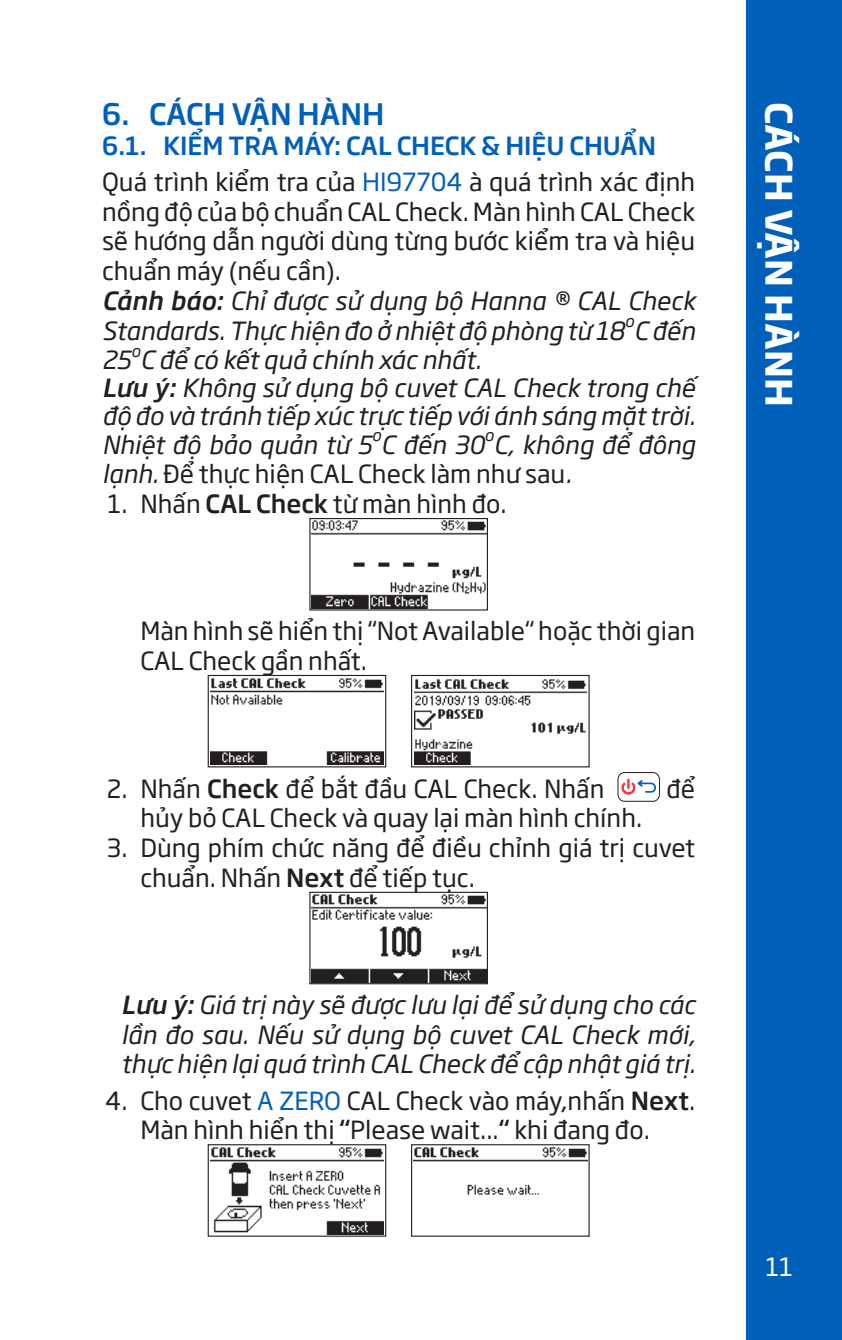
<style>
.page{position:relative;width:842px;height:1340px;background:#fff}
.page>*{position:absolute;margin:0;border:0;box-sizing:border-box;transform-origin:0 0}
.t1{font:700 36px "SVN Soho Gothic";color:#fff}
.t2{font:500 29.25px "SVN Soho Gothic";color:#005fb9}
.body_text_MAN{font:24.75px/29.7px "SVN Soho Gothic";color:#231f20}
.body_text_MAN-2{font:italic 24.75px/28.1px "SVN Soho Gothic";color:#231f20}
.body_text_notes_MAN{font:italic 24.75px/29.7px "SVN Soho Gothic";color:#231f20;text-align:justify}
.t3{font:500 24.75px "SVN Soho Gothic";color:#005fb9}
.t4{font:24.75px "SVN Soho Gothic";color:#fff}
.body_text_MAN-3{font:italic 16.2px "SVN Soho Gothic";color:#231f20}
.s1{color:#005fb9}
.s2{font-weight:500}
.s3{font-style:italic}
</style>
<div class="page">
<div style="left:746px;top:0;width:96px;height:1339px;background:#005fb9"></div>
<img style="left:311px;top:520px;width:175px;height:88px">
<div style="left:309px;top:518px;width:179px;height:92px;border:1px solid #231f20"></div>
<img style="left:210px;top:678px;width:174px;height:87px">
<div style="left:208px;top:675px;width:178px;height:92px;border:1px solid #231f20"></div>
<img style="left:414px;top:679px;width:172px;height:85px">
<div style="left:411px;top:675px;width:179px;height:92px;border:1px solid #231f20"></div>
<svg style="left:618px;top:772px;width:42px;height:29px"></svg>
<img style="left:311px;top:894px;width:175px;height:88px">
<div style="left:309px;top:891px;width:179px;height:93px;border:1px solid #231f20"></div>
<img style="left:210px;top:1147px;width:174px;height:87px">
<div style="left:208px;top:1144px;width:178px;height:92px;border:1px solid #231f20"></div>
<img style="left:414px;top:1147px;width:173px;height:48px">
<div style="left:411px;top:1144px;width:179px;height:92px;border:1px solid #231f20"></div>
<p class="t2" style="left:102px;top:91px;width:284px">6. CÁCH VẬN HÀNH</p>
<p class="t3" style="left:102px;top:126px;width:555px">6.1. KIỂM TRA MÁY: CAL CHECK &amp; HIỆU CHUẨN</p>
<p class="body_text_MAN" style="left:102px;top:166px;width:595px;text-align:justify">Quá trình kiểm tra của <span class="s1">HI97704</span> à quá trình xác định nồng độ của bộ chuẩn CAL Check. Màn hình CAL Check sẽ hướng dẫn người dùng từng bước kiểm tra và hiệu chuẩn máy (nếu cần).</p>
<p class="body_text_MAN-2" style="left:102px;top:284px;width:595px;line-height:29.7px"><span class="s2">Cảnh báo:</span> Chỉ được sử dụng bộ Hanna ® CAL Check<br>Standards. Thực hiện đo ở nhiệt độ phòng từ 18 C đến</p>
<p class="body_text_MAN-3" style="left:625px;top:308px;width:11px">o</p>
<p class="body_text_MAN-2" style="left:102px;top:345px;width:381px">25 C để có kết quả chính xác nhất.</p>
<p class="body_text_MAN-3" style="left:131px;top:338px;width:11px">o</p>
<p class="body_text_MAN-2" style="left:102px;top:373px;width:595px;text-align:justify"><span class="s2">Lưu ý:</span> Không sử dụng bộ cuvet CAL Check trong chế độ đo và tránh tiếp xúc trực tiếp với ánh sáng mặt trời.<br>Nhiệt độ bảo quản từ 5 C đến 30 C, không để đông</p>
<p class="body_text_MAN-3" style="left:372px;top:423px;width:11px">o</p>
<p class="body_text_MAN-3" style="left:484px;top:423px;width:11px">o</p>
<p class="body_text_MAN" style="left:102px;top:458px;width:471px"><span class="s3">lạnh.</span> Để thực hiện CAL Check làm như sau<span class="s3">.</span></p>
<p class="body_text_MAN" style="left:107px;top:488px;width:401px">1. Nhấn <span class="s2">CAL Check</span> từ màn hình đo.</p>
<p class="body_text_MAN" style="left:140px;top:615px;width:556px">Màn hình sẽ hiển thị “Not Available“ hoặc thời gian<br>CAL Check gần nhất.</p>
<p class="body_text_MAN" style="left:107px;top:772px;width:499px">2. Nhấn <span class="s2">Check</span> để bắt đầu CAL Check. Nhấn</p>
<p class="body_text_MAN" style="left:666px;top:772px;width:30px">để</p>
<p class="body_text_MAN" style="left:140px;top:802px;width:503px">hủy bỏ CAL Check và quay lại màn hình chính.</p>
<p class="body_text_MAN" style="left:140px;top:831px;width:556px;text-indent:-34px">3. Dùng phím chức năng để điều chỉnh giá trị cuvet chuẩn. Nhấn <span class="s2">Next</span> để tiếp tục.</p>
<p class="body_text_notes_MAN" style="left:121px;top:988px;width:576px"><span class="s2">Lưu ý:</span> Giá trị này sẽ được lưu lại để sử dụng cho các lần đo sau. Nếu sử dụng bộ cuvet CAL Check mới, thực hiện lại quá trình CAL Check để cập nhật giá trị.</p>
<p class="body_text_MAN" style="left:105px;top:1084px;width:592px;text-align:center">4. Cho cuvet <span class="s1">A ZERO</span> CAL Check vào máy,nhấn <span class="s2">Next</span>.<br>Màn hình hiển thị <span class="s2">“</span>Please wait...<span class="s2">“</span> khi đang đo.</p>
<h1 class="t1" style="left:807px;top:102px;width:306px;rotate:90deg">CÁCH VẬN HÀNH</h1>
<p class="t4" style="left:765px;top:1247px;width:29px">11</p>
</div>
